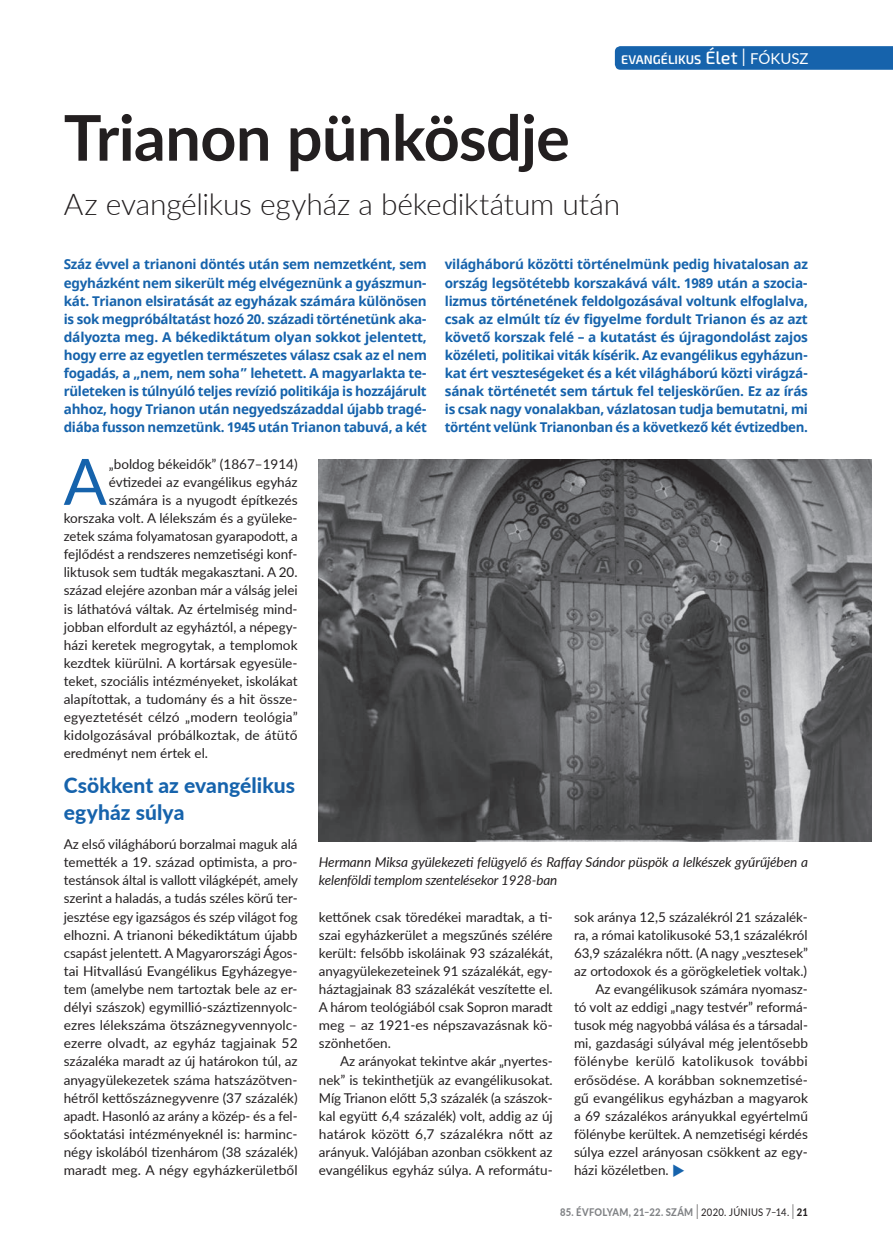
<style>
.page{position:relative;width:893px;height:1255px;background:#fff}
.page>*{position:absolute;margin:0;border:0;box-sizing:border-box;transform-origin:0 0}
.t1{font:64.05px "Lato";color:#1663ac}
.t2{font:700 63px "Lato";letter-spacing:-.01em;color:#231f20}
.t3{font:300 30px "Lato";letter-spacing:-.01em;color:#231f20}
.t4{font:800 21px/27px "Lato";letter-spacing:.005em;color:#1663ac}
.t5{font:13.5px/18.1px "Lato";color:#231f20;text-align:justify}
.t6{font:700 13.5px/18.1px "Noto Sans";letter-spacing:-.025em;color:#1663ac;text-align:justify}
.t7{font:italic 13.5px/18.1px "Lato";letter-spacing:-.005em;color:#231f20}
.t8{font:13.5px "Lato";letter-spacing:.02em;color:#231f20}
.t9{font:600 12.6px "Exo 2";color:#fff}
.t10{font:800 10.5px "Lato";letter-spacing:.025em;color:#808285;scale:.9 1}
.s1{font-weight:500;font-size:18px}
.s2{font-weight:300;font-size:25.2px}
.s3{font-family:"Lato";font-weight:400;font-size:15px}
.s4{color:#1663ac}
.s5{font-weight:300;font-size:21px;color:#231f20}
.s6{font-weight:400;color:#231f20}
.s7{color:#231f20}
</style>
<div class="page">
<svg style="left:615px;top:46px;width:278px;height:24px;background:#1a65ad"></svg>
<img style="left:319px;top:459px;width:553px;height:382px">
<p class="t9" style="left:621px;top:52px;width:189px">EVANGÉLIKUS <span class="s1">Élet</span> <span class="s2">I</span> <span class="s3">FÓKUSZ</span></p>
<h2 class="t2" style="left:64px;top:91px;width:507px">Trianon pünkösdje</h2>
<h3 class="t3" style="left:64px;top:183px;width:558px">Az evangélikus egyház a békediktátum után</h3>
<p class="t6" style="left:64px;top:256px;width:365px">Száz évvel a trianoni döntés után sem nemzetként, sem egyházként nem sikerült még elvégeznünk a gyászmun&shy;kát. Trianon elsiratását az egyházak számára különösen is sok megpróbáltatást hozó 20. századi történetünk aka&shy;dályozta meg. A békediktátum olyan sokkot jelentett, hogy erre az egyetlen természetes válasz csak az el nem fogadás, a „nem, nem soha” lehetett. A magyarlakta te&shy;rületeken is túlnyúló teljes revízió politikája is hozzájárult ahhoz, hogy Trianon után negyedszázaddal újabb tragé&shy;diába fusson nemzetünk. 1945 után Trianon tabuvá, a két</p>
<p class="t6" style="left:445px;top:256px;width:365px">világháború közötti történelmünk pedig hivatalosan az ország legsötétebb korszakává vált. 1989 után a szocia&shy;lizmus történetének feldolgozásával voltunk elfoglalva, csak az elmúlt tíz év figyelme fordult Trianon és az azt követő korszak felé – a kutatást és újragondolást zajos közéleti, politikai viták kísérik. Az evangélikus egyházun&shy;kat ért veszteségeket és a két világháború közti virágzá&shy;sának történetét sem tártuk fel teljeskörűen. Ez az írás is csak nagy vonalakban, vázlatosan tudja bemutatni, mi történt velünk Trianonban és a következő két évtizedben.</p>
<h1 class="t1" style="left:64px;top:435px;width:45px">A</h1>
<p class="t5" style="left:109px;top:454px;width:190px">„boldog békeidők” (1867–1914)</p>
<p class="t5" style="left:109px;top:472px;width:190px">évtizedei az evangélikus egyház</p>
<p class="t5" style="left:109px;top:490px;width:190px">számára is a nyugodt építkezés</p>
<p class="t5" style="left:64px;top:508px;width:235px">korszaka volt. A lélekszám és a gyüleke-</p>
<p class="t5" style="left:64px;top:526px;width:235px">zetek száma folyamatosan gyarapodott, a</p>
<p class="t5" style="left:64px;top:544px;width:235px">fejlődést a rendszeres nemzetiségi konf-</p>
<p class="t5" style="left:64px;top:562px;width:235px">liktusok sem tudták megakasztani. A 20.</p>
<p class="t5" style="left:64px;top:581px;width:235px">század elejére azonban már a válság jelei</p>
<p class="t5" style="left:64px;top:599px;width:235px">is láthatóvá váltak. Az értelmiség mind-</p>
<p class="t5" style="left:64px;top:617px;width:235px">jobban elfordult az egyháztól, a népegy-</p>
<p class="t5" style="left:64px;top:635px;width:235px">házi keretek megrogytak, a templomok</p>
<p class="t5" style="left:64px;top:653px;width:235px">kezdtek kiürülni. A kortársak egyesüle-</p>
<p class="t5" style="left:64px;top:671px;width:235px">teket, szociális intézményeket, iskolákat</p>
<p class="t5" style="left:64px;top:689px;width:235px">alapítottak, a tudomány és a hit össze-</p>
<p class="t5" style="left:64px;top:707px;width:235px">egyeztetését célzó „modern teológia”</p>
<p class="t5" style="left:64px;top:725px;width:235px">kidolgozásával próbálkoztak, de átütő</p>
<p class="t5" style="left:64px;top:744px;width:146px">eredményt nem értek el.</p>
<h3 class="t4" style="left:64px;top:771px;width:233px">Csökkent az evangélikus egyház súlya</h3>
<p class="t5" style="left:64px;top:834px;width:236px;text-align:left">Az első világháború borzalmai maguk alá temették a 19. század optimista, a pro&shy;testánsok által is vallott világképét, amely szerint a haladás, a tudás széles körű ter&shy;jesztése egy igazságos és szép világot fog elhozni. A trianoni békediktátum újabb csapást jelentett. A Magyarországi Ágos&shy;tai Hitvallású Evangélikus Egyházegye&shy;tem (amelybe nem tartoztak bele az er&shy;délyi szászok) egymillió-száztizennyolc&shy;ezres lélekszáma ötszáznegyvennyolc&shy;ezerre olvadt, az egyház tagjainak 52 százaléka maradt az új határokon túl, az anyagyülekezetek száma hatszázötven&shy;hétről kettőszáznegyvenre (37 százalék) apadt. Hasonló az arány a közép- és a fel&shy;sőoktatási intézményeknél is: harminc&shy;négy iskolából tizenhárom (38 százalék) maradt meg. A négy egyházkerületből</p>
<p class="t7" style="left:319px;top:852px;width:491px">Hermann Miksa gyülekezeti felügyelő és Raffay Sándor püspök a lelkészek gyűrűjében a kelenföldi templom szentelésekor 1928-ban</p>
<p class="t5" style="left:319px;top:906px;width:235px">kettőnek csak töredékei maradtak, a ti&shy;szai egyházkerület a megszűnés szélére került: felsőbb iskoláinak 93 százalékát, anyagyülekezeteinek 91 százalékát, egy&shy;háztagjainak 83 százalékát veszítette el.<br>A három teológiából csak Sopron maradt meg – az 1921-es népszavazásnak kö&shy;szönhetően.</p>
<p class="t5" style="left:319px;top:1051px;width:235px;text-indent:21px">Az arányokat tekintve akár „nyertes&shy;nek” is tekinthetjük az evangélikusokat.<br>Míg Trianon előtt 5,3 százalék (a szászok&shy;kal együtt 6,4 százalék) volt, addig az új határok között 6,7 százalékra nőtt az arányuk. Valójában azonban csökkent az evangélikus egyház súlya. A reformátu-</p>
<p class="t5" style="left:574px;top:906px;width:235px">sok aránya 12,5 százalékról 21 százalék-</p>
<p class="t5" style="left:574px;top:925px;width:235px">ra, a római katolikusoké 53,1 százalékról</p>
<p class="t5" style="left:574px;top:943px;width:235px">63,9 százalékra nőtt. (A nagy „vesztesek”</p>
<p class="t5" style="left:574px;top:961px;width:235px">az ortodoxok és a görögkeletiek voltak.)</p>
<p class="t5" style="left:595px;top:979px;width:214px">Az evangélikusok számára nyomasz-</p>
<p class="t5" style="left:574px;top:997px;width:235px">tó volt az eddigi „nagy testvér” reformá-</p>
<p class="t5" style="left:574px;top:1015px;width:235px">tusok még nagyobbá válása és a társadal-</p>
<p class="t5" style="left:574px;top:1033px;width:235px">mi, gazdasági súlyával még jelentősebb</p>
<p class="t8" style="left:574px;top:1051px;width:235px">fölénybe kerülő katolikusok további</p>
<p class="t5" style="left:574px;top:1069px;width:235px">erősödése. A korábban soknemzetisé-</p>
<p class="t5" style="left:574px;top:1088px;width:235px">gű evangélikus egyházban a magyarok</p>
<p class="t5" style="left:574px;top:1106px;width:235px">a 69 százalékos arányukkal egyértelmű</p>
<p class="t5" style="left:574px;top:1124px;width:235px">fölénybe kerültek. A nemzetiségi kérdés</p>
<p class="t5" style="left:574px;top:1142px;width:235px">súlya ezzel arányosan csökkent az egy-</p>
<p class="t5" style="left:574px;top:1160px;width:113px">házi közéletben. <span class="s4">◆</span></p>
<p class="t10" style="left:560px;top:1203px;width:277px">85. ÉVFOLYAM, 21–22. SZÁM <span class="s5">I</span> <span class="s6">2020. JÚNIUS 7–14.</span> <span class="s5">I</span> <span class="s7">21</span></p>
</div>
